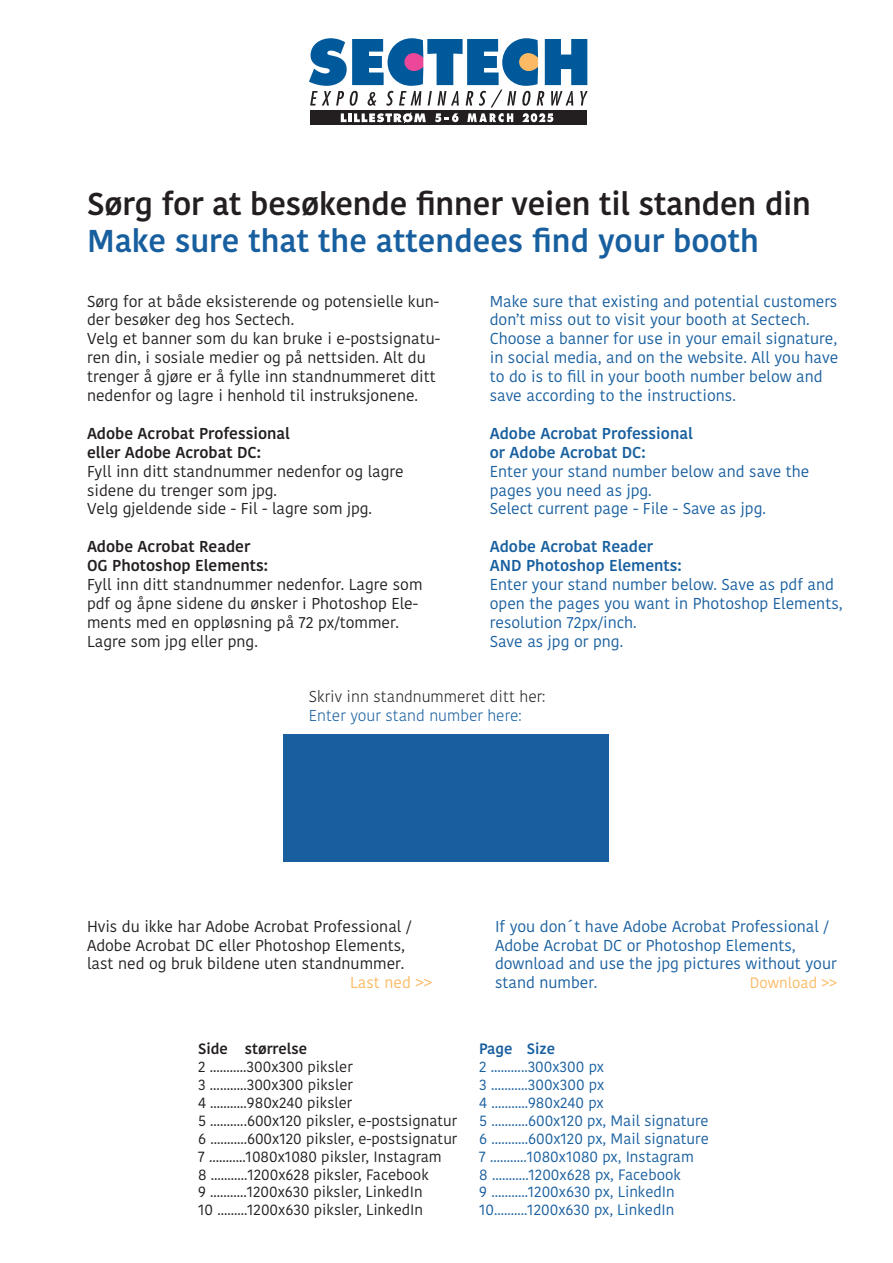
<style>
.page{position:relative;width:893px;height:1263px;background:#fff}
.page>*{position:absolute;margin:0;border:0;box-sizing:border-box;transform-origin:0 0}
.t1{font:600 31.5px "Kohinoor Bangla";letter-spacing:-.005em;color:#231f20}
.t2{font:600 31.5px "Kohinoor Bangla";color:#185f9f}
.t3{font:15.75px/18.9px "Kohinoor Bangla";color:#231f20}
.t4{font:15.75px/18.9px "Kohinoor Bangla";color:#185f9f}
.t5{font:600 15.75px/18.9px "Kohinoor Bangla";color:#231f20}
.t6{font:600 15.75px/18.9px "Kohinoor Bangla";color:#185f9f}
.t7{font:300 15.75px "Kohinoor Bangla";color:#231f20}
.t8{font:300 15.75px "Kohinoor Bangla";color:#185f9f}
.t9{font:15.75px "Kohinoor Bangla";color:#fcba64}
.t10{font:15px/18px "Kohinoor Bangla";color:#231f20}
.t11{font:15px/18px "Kohinoor Bangla";color:#185f9f}
.t12{font:600 15px "Kohinoor Bangla";color:#231f20}
.t13{font:15px "Kohinoor Bangla";color:#fcba64}
.t14{font:600 15px "Kohinoor Bangla";color:#185f9f}
</style>
<div class="page">
<div style="left:284px;top:735px;width:325px;height:127px;background:#185f9f"></div>
<div style="left:310px;top:110px;width:277px;height:15px;background:#231f20"></div>
<svg style="left:309px;top:38px;width:279px;height:85px"></svg>
<h1 class="t1" style="left:87px;top:177px;width:725px">Sørg for at besøkende finner veien til standen din</h1>
<h1 class="t2" style="left:87px;top:215px;width:673px">Make sure that the attendees find your booth</h1>
<p class="t3" style="left:87px;top:291px;width:355px">Sørg for at både eksisterende og potensielle kun&shy;der besøker deg hos Sectech.<br>Velg et banner som du kan bruke i e-postsignatu&shy;ren din, i sosiale medier og på nettsiden. Alt du trenger å gjøre er å fylle inn standnummeret ditt nedenfor og lagre i henhold til instruksjonene.</p>
<p class="t5" style="left:87px;top:423px;width:205px">Adobe Acrobat Professional eller Adobe Acrobat DC:</p>
<p class="t3" style="left:87px;top:461px;width:318px">Fyll inn ditt standnummer nedenfor og lagre sidene du trenger som jpg.<br>Velg gjeldende side - Fil - lagre som jpg.</p>
<p class="t5" style="left:87px;top:537px;width:182px">Adobe Acrobat Reader<br>OG Photoshop Elements:</p>
<p class="t3" style="left:87px;top:575px;width:337px">Fyll inn ditt standnummer nedenfor. Lagre som pdf og åpne sidene du ønsker i Photoshop Ele&shy;ments med en oppløsning på 72 px/tommer.<br>Lagre som jpg eller png.</p>
<p class="t7" style="left:309px;top:685px;width:238px">Skriv inn standnummeret ditt her:</p>
<p class="t8" style="left:309px;top:704px;width:214px">Enter your stand number here:</p>
<p class="t4" style="left:490px;top:291px;width:350px">Make sure that existing and potential customers don’t miss out to visit your booth at Sectech.<br>Choose a banner for use in your email signature, in social media, and on the website. All you have to do is to fill in your booth number below and save according to the instructions.</p>
<p class="t6" style="left:490px;top:423px;width:205px">Adobe Acrobat Professional or Adobe Acrobat DC:</p>
<p class="t4" style="left:490px;top:461px;width:321px">Enter your stand number below and save the pages you need as jpg.<br>Select current page - File - Save as jpg.</p>
<p class="t6" style="left:490px;top:537px;width:193px">Adobe Acrobat Reader<br>AND Photoshop Elements:</p>
<p class="t4" style="left:490px;top:575px;width:354px">Enter your stand number below. Save as pdf and open the pages you want in Photoshop Elements, resolution 72px/inch.<br>Save as jpg or png.</p>
<p class="t3" style="left:87px;top:916px;width:326px">Hvis du ikke har Adobe Acrobat Professional /<br>Adobe Acrobat DC eller Photoshop Elements, last ned og bruk bildene uten standnummer.</p>
<p class="t9" style="left:350px;top:971px;width:83px">Last ned &gt;&gt;</p>
<p class="t12" style="left:198px;top:1036px;width:111px">Side størrelse</p>
<p class="t10" style="left:198px;top:1057px;width:261px">2 ...........300x300 piksler<br>3 ...........300x300 piksler<br>4 ...........980x240 piksler<br>5 ...........600x120 piksler, e-postsignatur 6 ...........600x120 piksler, e-postsignatur 7 ...........1080x1080 piksler, Instagram<br>8 ...........1200x628 piksler, Facebook<br>9 ...........1200x630 piksler, LinkedIn<br>10 .........1200x630 piksler, LinkedIn</p>
<p class="t4" style="left:495px;top:916px;width:343px">If you don´t have Adobe Acrobat Professional / Adobe Acrobat DC or Photoshop Elements, download and use the jpg pictures without your stand number.</p>
<p class="t13" style="left:750px;top:971px;width:89px">Download &gt;&gt;</p>
<p class="t14" style="left:479px;top:1036px;width:77px">Page Size</p>
<p class="t11" style="left:479px;top:1057px;width:231px">2 ...........300x300 px<br>3 ...........300x300 px<br>4 ...........980x240 px<br>5 ...........600x120 px, Mail signature 6 ...........600x120 px, Mail signature 7 ...........1080x1080 px, Instagram<br>8 ...........1200x628 px, Facebook<br>9 ...........1200x630 px, LinkedIn 10..........1200x630 px, LinkedIn</p>
</div>
